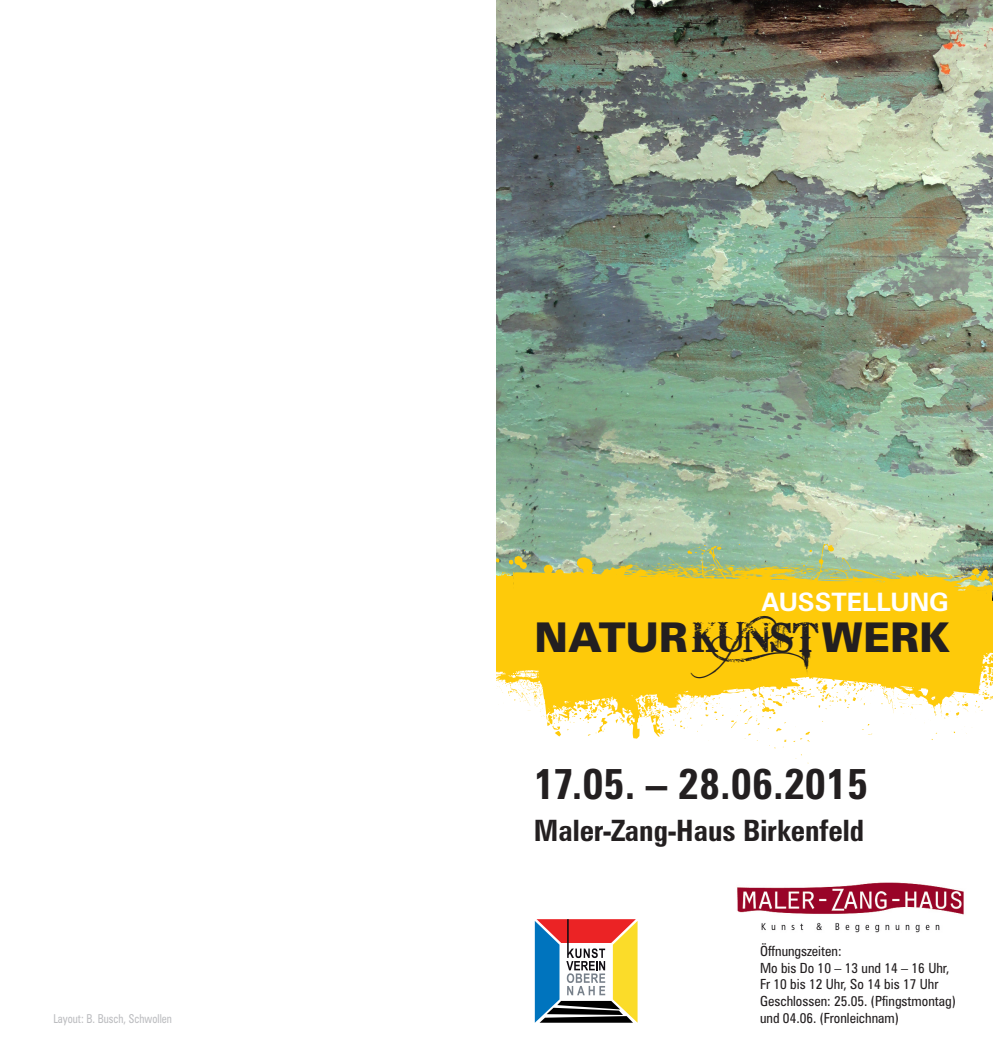
<style>
.page{position:relative;width:993px;height:1052px;background:#fff}
.page>*{position:absolute;margin:0;border:0;box-sizing:border-box;transform-origin:0 0}
.t1{font:700 condensed 43.05px "Zurich BT";color:#231f20}
.t2{font:900 41.12px "Zurich BT";color:#231f20}
.t3{font:700 condensed 29.4px "Zurich BT";color:#231f20}
.t4{font:700 25.38px "Zurich BT";color:#fff}
.t5{font:condensed 14px/16.8px "Zurich BT";color:#231f20}
.t6{font:condensed 12.25px "Zurich BT";color:#bcbdc0;scale:.89 1}
.s1{font-family:"Bleeding Cowboys";font-weight:400}
</style>
<div class="page">
<img style="left:737px;top:882px;width:227px;height:51px">
<img style="left:496px;top:0;width:496px;height:545px">
<svg style="left:534px;top:919px;width:103px;height:103px"></svg>
<svg style="left:496px;top:545px;width:496px;height:218px;fill:#feca0a"></svg>
<p class="t6" style="left:53px;top:1014px;width:135px">Layout: B. Busch, Schwollen</p>
<h3 class="t4" style="left:761px;top:593px;width:189px">AUSSTELLUNG</h3>
<h2 class="t2" style="left:534px;top:622px;width:417px">NATUR<span class="s1">KUNST</span>WERK</h2>
<h1 class="t1" style="left:533px;top:768px;width:336px">17.05. – 28.06.2015</h1>
<h3 class="t3" style="left:533px;top:820px;width:331px">Maler-Zang-Haus Birkenfeld</h3>
<p class="t5" style="left:759px;top:943px;width:197px">Öffnungszeiten:<br>Mo bis Do 10 – 13 und 14 – 16 Uhr,<br>Fr 10 bis 12 Uhr, So 14 bis 17 Uhr<br>Geschlossen: 25.05. (Pfingstmontag) und 04.06. (Fronleichnam)</p>
</div>
